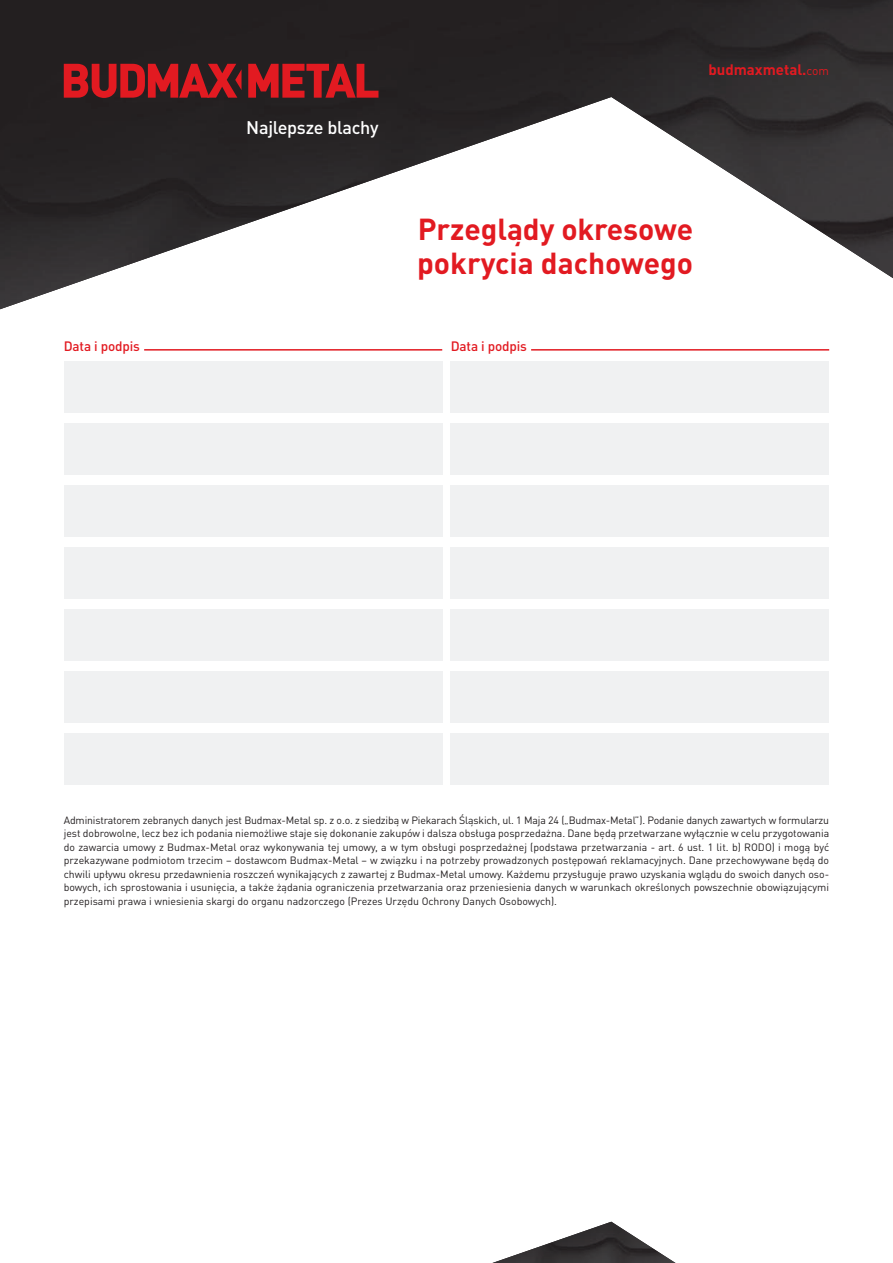
<style>
.page{position:relative;width:893px;height:1263px;background:#fff}
.page>*{position:absolute;margin:0;border:0;box-sizing:border-box;transform-origin:0 0}
.t1{font:700 30px/34.5px "DIN Pro";color:#e21a21}
.t2{font:500 18px "DIN Pro";letter-spacing:-.015em;color:#fff}
.t3{font:700 15px "DIN Pro";color:#e21a21}
.t4{font:500 13.5px "DIN Pro";letter-spacing:-.01em;color:#e21a21}
.t5{font:10.5px/13.5px "DIN Pro";color:#231f20;text-align:justify}
.s1{font-weight:400;font-size:12px}
</style>
<div class="page">
<img style="left:0;top:0;width:893px;height:310px">
<img style="left:492px;top:1222px;width:184px;height:41px">
<svg style="left:248px;top:64px;width:130px;height:34px;background:#911c21"></svg>
<svg style="left:64px;top:64px;width:178px;height:34px;background:#971c20"></svg>
<hr style="left:144px;top:349px;width:298px;height:2px;background:#e21a21">
<div style="left:64px;top:361px;width:378px;height:51px;background:#f0f1f2"></div>
<div style="left:451px;top:361px;width:378px;height:51px;background:#f0f1f2"></div>
<hr style="left:531px;top:349px;width:298px;height:2px;background:#e21a21">
<div style="left:64px;top:423px;width:378px;height:51px;background:#f0f1f2"></div>
<div style="left:451px;top:423px;width:378px;height:51px;background:#f0f1f2"></div>
<div style="left:64px;top:485px;width:378px;height:51px;background:#f0f1f2"></div>
<div style="left:451px;top:485px;width:378px;height:51px;background:#f0f1f2"></div>
<div style="left:64px;top:547px;width:378px;height:51px;background:#f0f1f2"></div>
<div style="left:451px;top:547px;width:378px;height:51px;background:#f0f1f2"></div>
<div style="left:64px;top:609px;width:378px;height:51px;background:#f0f1f2"></div>
<div style="left:451px;top:609px;width:378px;height:51px;background:#f0f1f2"></div>
<div style="left:64px;top:671px;width:378px;height:51px;background:#f0f1f2"></div>
<div style="left:451px;top:671px;width:378px;height:51px;background:#f0f1f2"></div>
<div style="left:64px;top:733px;width:378px;height:51px;background:#f0f1f2"></div>
<div style="left:451px;top:733px;width:378px;height:51px;background:#f0f1f2"></div>
<p class="t4" style="left:64px;top:341px;width:78px">Data i podpis</p>
<h2 class="t2" style="left:246px;top:121px;width:134px">Najlepsze blachy</h2>
<h3 class="t3" style="left:708px;top:65px;width:122px">budmaxmetal.<span class="s1">com</span></h3>
<h1 class="t1" style="left:417px;top:215px;width:277px">Przeglądy okresowe pokrycia dachowego</h1>
<p class="t4" style="left:451px;top:341px;width:78px">Data i podpis</p>
<p class="t5" style="left:64px;top:813px;width:767px">Administratorem zebranych danych jest Budmax-Metal sp. z o.o. z siedzibą w Piekarach Śląskich, ul. 1 Maja 24 („Budmax-Metal”). Podanie danych zawartych w formularzu jest dobrowolne, lecz bez ich podania niemożliwe staje się dokonanie zakupów i dalsza obsługa posprzedażna. Dane będą przetwarzane wyłącznie w celu przygotowania do zawarcia umowy z Budmax-Metal oraz wykonywania tej umowy, a w tym obsługi posprzedażnej (podstawa przetwarzania - art. 6 ust. 1 lit. b) RODO) i mogą być przekazywane podmiotom trzecim – dostawcom Budmax-Metal – w związku i na potrzeby prowadzonych postępowań reklamacyjnych. Dane przechowywane będą do chwili upływu okresu przedawnienia roszczeń wynikających z zawartej z Budmax-Metal umowy. Każdemu przysługuje prawo uzyskania wglądu do swoich danych oso&shy;bowych, ich sprostowania i usunięcia, a także żądania ograniczenia przetwarzania oraz przeniesienia danych w warunkach określonych powszechnie obowiązującymi przepisami prawa i wniesienia skargi do organu nadzorczego (Prezes Urzędu Ochrony Danych Osobowych).</p>
</div>
